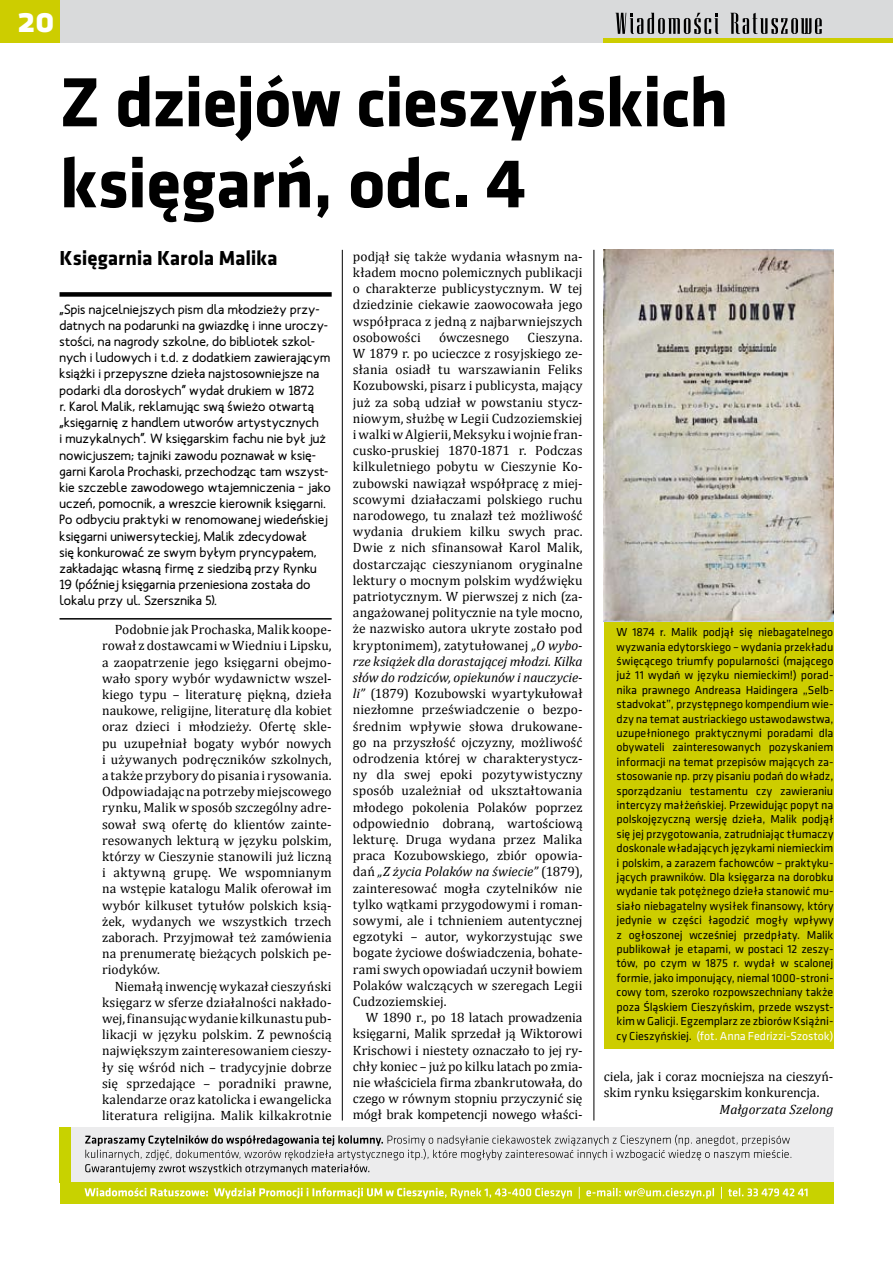
<style>
.page{position:relative;width:893px;height:1263px;background:#fff}
.page>*{position:absolute;margin:0;border:0;box-sizing:border-box;transform-origin:0 0}
.t1{font:700 72px/81px "Klavika";letter-spacing:-.015em;color:#000}
.t2{font:700 36px "Klavika";color:#fff}
.t3{font:700 21px "Klavika";letter-spacing:-.01em;color:#000}
.t4{font:13.5px/16.2px "Cambria";letter-spacing:.005em;color:#000;text-align:justify}
.t5{font:700 13.5px/16.2px "Cieszyn";letter-spacing:-.005em;color:#000}
.t6{font:italic 13.5px "Cambria";letter-spacing:.005em;color:#000}
.t7{font:12px/14.4px "Klavika";letter-spacing:-.005em;color:#000;text-align:justify}
.s1{font-style:italic}
.s2{color:#fff}
</style>
<div class="page">
<div style="left:0;top:0;width:893px;height:43px;background:#d9dadb"></div>
<div style="left:0;top:0;width:60px;height:43px;background:#cdcd00"></div>
<div style="left:604px;top:38px;width:289px;height:5px;background:#cdcd00"></div>
<svg style="left:730px;top:13px;width:92px;height:21px"></svg>
<svg style="left:615px;top:13px;width:103px;height:21px"></svg>
<div style="left:60px;top:1127px;width:773px;height:76px;background:#ececed"></div>
<div style="left:60px;top:1182px;width:773px;height:21px;background:#c8d200"></div>
<svg style="left:85px;top:1134px;width:706px;height:40px"></svg>
<div style="left:60px;top:1127px;width:11px;height:55px;background:#c8d200"></div>
<svg style="left:84px;top:1187px;width:724px;height:12px"></svg>
<div style="left:604px;top:619px;width:229px;height:430px;background:#cdcd00"></div>
<div style="left:60px;top:292px;width:272px;height:5px;background:#000"></div>
<hr style="left:60px;top:618px;width:272px;height:2px;background:#000">
<hr style="left:342px;top:250px;width:1px;height:870px;background:#000">
<hr style="left:594px;top:250px;width:1px;height:870px;background:#000">
<img style="left:604px;top:250px;width:229px;height:371px">
<h2 class="t2" style="left:17px;top:-6px;width:39px">20</h2>
<h1 class="t1" style="left:60px;top:59px;width:671px">Z dziejów cieszyńskich księgarń, odc. 4</h1>
<h3 class="t3" style="left:60px;top:242px;width:220px">Księgarnia Karola Malika</h3>
<p class="t5" style="left:60px;top:300px;width:273px">„Spis najcelniejszych pism dla młodzieży przy&shy;datnych na podarunki na gwiazdkę i inne uroczy&shy;stości, na nagrody szkolne, do bibliotek szkol&shy;nych i ludowych i t.d. z dodatkiem zawierającym książki i przepyszne dzieła najstosowniejsze na podarki dla dorosłych” wydał drukiem w 1872<br>r. Karol Malik, reklamując swą świeżo otwartą „księgarnię z handlem utworów artystycznych<br>i muzykalnych”. W księgarskim fachu nie był już nowicjuszem; tajniki zawodu poznawał w księ&shy;garni Karola Prochaski, przechodząc tam wszyst&shy;kie szczeble zawodowego wtajemniczenia – jako uczeń, pomocnik, a wreszcie kierownik księgarni.<br>Po odbyciu praktyki w renomowanej wiedeńskiej księgarni uniwersyteckiej, Malik zdecydował<br>się konkurować ze swym byłym pryncypałem, zakładając własną firmę z siedzibą przy Rynku 19 (później księgarnia przeniesiona została do lokalu przy ul. Szersznika 5).</p>
<p class="t4" style="left:102px;top:621px;width:231px;text-indent:13px">Podobnie jak Prochaska, Malik koope&shy;rował z dostawcami w Wiedniu i Lipsku, a zaopatrzenie jego księgarni obejmo&shy;wało spory wybór wydawnictw wszel&shy;kiego typu – literaturę piękną, dzieła naukowe, religijne, literaturę dla kobiet oraz dzieci i młodzieży. Ofertę skle&shy;pu uzupełniał bogaty wybór nowych i używanych podręczników szkolnych, a także przybory do pisania i rysowania.<br>Odpowiadając na potrzeby miejscowego rynku, Malik w sposób szczególny adre&shy;sował swą ofertę do klientów zainte&shy;resowanych lekturą w języku polskim, którzy w Cieszynie stanowili już liczną i aktywną grupę. We wspomnianym na wstępie katalogu Malik oferował im wybór kilkuset tytułów polskich ksią&shy;żek, wydanych we wszystkich trzech zaborach. Przyjmował też zamówienia na prenumeratę bieżących polskich pe&shy;riodyków.</p>
<p class="t4" style="left:102px;top:978px;width:231px;text-indent:13px">Niemałą inwencję wykazał cieszyński księgarz w sferze działalności nakłado&shy;wej, finansując wydanie kilkunastu pub&shy;likacji w języku polskim. Z pewnością największym zainteresowaniem cieszy&shy;ły się wśród nich – tradycyjnie dobrze się sprzedające – poradniki prawne, kalendarze oraz katolicka i ewangelicka literatura religijna. Malik kilkakrotnie</p>
<p class="t4" style="left:353px;top:248px;width:231px">podjął się także wydania własnym na&shy;kładem mocno polemicznych publikacji o charakterze publicystycznym. W tej dziedzinie ciekawie zaowocowała jego współpraca z jedną z najbarwniejszych osobowości</p>
<p class="t4" style="left:439px;top:329px;width:72px">ówczesnego</p>
<p class="t4" style="left:353px;top:329px;width:231px;text-indent:175px">Cieszyna.<br>W 1879 r. po ucieczce z rosyjskiego ze&shy;słania osiadł tu warszawianin Feliks Kozubowski, pisarz i publicysta, mający już za sobą udział w powstaniu stycz&shy;niowym, służbę w Legii Cudzoziemskiej i walki w Algierii, Meksyku i wojnie fran&shy;cusko-pruskiej 1870-1871 r. Podczas kilkuletniego pobytu w Cieszynie Ko&shy;zubowski nawiązał współpracę z miej&shy;scowymi działaczami polskiego ruchu narodowego, tu znalazł też możliwość wydania drukiem kilku swych prac.<br>Dwie z nich sfinansował Karol Malik, dostarczając cieszynianom oryginalne lektury o mocnym polskim wydźwięku patriotycznym. W pierwszej z nich (za&shy;angażowanej politycznie na tyle mocno, że nazwisko autora ukryte zostało pod kryptonimem), zatytułowanej <span class="s1">„O wybo&shy;rze książek dla dorastającej młodzi. Kilka słów do rodziców, opiekunów i nauczycie&shy;li”</span> (1879) Kozubowski wyartykułował niezłomne przeświadczenie o bezpo&shy;średnim wpływie słowa drukowane&shy;go na przyszłość ojczyzny, możliwość odrodzenia której w charakterystycz&shy;ny dla swej epoki pozytywistyczny sposób uzależniał od ukształtowania młodego pokolenia Polaków poprzez odpowiednio dobraną, wartościową lekturę. Druga wydana przez Malika praca Kozubowskiego, zbiór opowia&shy;dań <span class="s1">„Z życia Polaków na świecie”</span> (1879), zainteresować mogła czytelników nie tylko wątkami przygodowymi i roman&shy;sowymi, ale i tchnieniem autentycznej egzotyki – autor, wykorzystując swe bogate życiowe doświadczenia, bohate&shy;rami swych opowiadań uczynił bowiem Polaków walczących w szeregach Legii Cudzoziemskiej.</p>
<p class="t4" style="left:353px;top:1009px;width:231px;text-indent:13px">W 1890 r., po 18 latach prowadzenia księgarni, Malik sprzedał ją Wiktorowi Krischowi i niestety oznaczało to jej ry&shy;chły koniec – już po kilku latach po zmia&shy;nie właściciela firma zbankrutowała, do czego w równym stopniu przyczynić się mógł brak kompetencji nowego właści-</p>
<p class="t7" style="left:617px;top:625px;width:218px">W 1874 r. Malik podjął się niebagatelnego wyzwania edytorskiego – wydania przekładu święcącego triumfy popularności (mającego już 11 wydań w języku niemieckim!) porad&shy;nika prawnego Andreasa Haidingera „Selb&shy;stadvokat”, przystępnego kompendium wie&shy;dzy na temat austriackiego ustawodawstwa, uzupełnionego praktycznymi poradami dla obywateli zainteresowanych pozyskaniem informacji na temat przepisów mających za&shy;stosowanie np. przy pisaniu podań do władz, sporządzaniu testamentu czy zawieraniu intercyzy małżeńskiej. Przewidując popyt na polskojęzyczną wersję dzieła, Malik podjął się jej przygotowania, zatrudniając tłumaczy doskonale władających językami niemieckim i polskim, a zarazem fachowców – praktyku&shy;jących prawników. Dla księgarza na dorobku wydanie tak potężnego dzieła stanowić mu&shy;siało niebagatelny wysiłek finansowy, który jedynie w części łagodzić mogły wpływy z ogłoszonej wcześniej przedpłaty. Malik publikował je etapami, w postaci 12 zeszy&shy;tów, po czym w 1875 r. wydał w scalonej formie, jako imponujący, niemal 1000-stroni&shy;cowy tom, szeroko rozpowszechniany także poza Śląskiem Cieszyńskim, przede wszyst&shy;kim w Galicji. Egzemplarz ze zbiorów Książni&shy;cy Cieszyńskiej. <span class="s2">(fot. Anna Fedrizzi-Szostok)</span></p>
<p class="t4" style="left:604px;top:1068px;width:231px">ciela, jak i coraz mocniejsza na cieszyń&shy;skim rynku księgarskim konkurencja.</p>
<p class="t6" style="left:720px;top:1101px;width:115px">Małgorzata Szelong</p>
</div>
